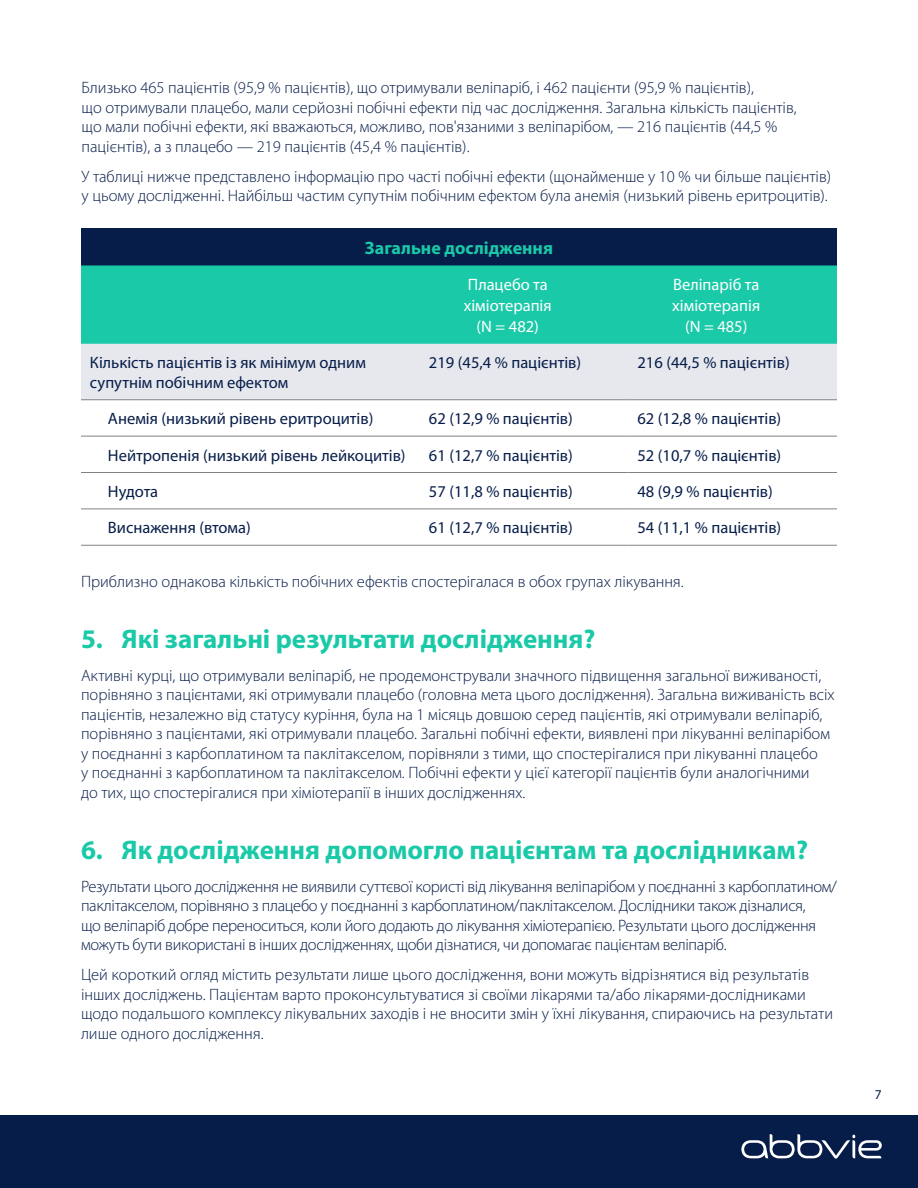
<style>
.page{position:relative;width:918px;height:1188px;background:#fff}
.page>*{position:absolute;margin:0;border:0;box-sizing:border-box;transform-origin:0 0}
.t1{font:700 27px "Myriad Pro";color:#1ac9a8}
.t2{font:700 18px "Myriad Pro";color:#1ac9a8}
.t3{font:300 16.5px/19.5px "Myriad Pro";color:#071d49}
.t4{font:300 16.5px/19.5px "Myriad Pro";letter-spacing:-.02em;color:#071d49}
.t5{font:16.5px/19.5px "Myriad Pro";color:#071d49}
.t6{font:16.5px/21px "Myriad Pro";color:#fff;text-align:center}
.t7{font:13.5px "Myriad Pro";color:#071d49}
</style>
<div class="page">
<div style="left:0;top:1115px;width:918px;height:73px;background:#071d49"></div>
<div style="left:81px;top:228px;width:756px;height:38px;background:#071d49"></div>
<div style="left:81px;top:266px;width:756px;height:78px;background:#1ac9a8"></div>
<div style="left:81px;top:344px;width:756px;height:55px;background:#e6e8ed"></div>
<hr style="left:81px;top:399px;width:339px;height:1px;background:#808285">
<hr style="left:420px;top:399px;width:208px;height:1px;background:#808285">
<hr style="left:628px;top:399px;width:209px;height:1px;background:#808285">
<hr style="left:81px;top:436px;width:339px;height:1px;background:#808285">
<hr style="left:420px;top:436px;width:208px;height:1px;background:#808285">
<hr style="left:628px;top:436px;width:209px;height:1px;background:#808285">
<hr style="left:81px;top:472px;width:339px;height:1px;background:#808285">
<hr style="left:420px;top:472px;width:208px;height:1px;background:#808285">
<hr style="left:628px;top:472px;width:209px;height:1px;background:#808285">
<hr style="left:81px;top:508px;width:339px;height:1px;background:#808285">
<hr style="left:420px;top:508px;width:208px;height:1px;background:#808285">
<hr style="left:628px;top:508px;width:209px;height:1px;background:#808285">
<hr style="left:81px;top:545px;width:339px;height:1px;background:#808285">
<hr style="left:420px;top:545px;width:208px;height:1px;background:#808285">
<hr style="left:628px;top:545px;width:209px;height:1px;background:#808285">
<svg style="left:741px;top:1134px;width:141px;height:25px"></svg>
<p class="t3" style="left:81px;top:78px;width:717px">Близько 465 пацієнтів (95,9 % пацієнтів), що отримували веліпаріб, і 462 пацієнти (95,9 % пацієнтів),<br>що отримували плацебо, мали серйозні побічні ефекти під час дослідження. Загальна кількість пацієнтів, що мали побічні ефекти, які вважаються, можливо, пов'язаними з веліпарібом, — 216 пацієнтів (44,5 % пацієнтів), а з плацебо — 219 пацієнтів (45,4 % пацієнтів).</p>
<p class="t3" style="left:81px;top:167px;width:751px">У таблиці нижче представлено інформацію про часті побічні ефекти (щонайменше у 10 % чи більше пацієнтів) у цьому дослідженні. Найбільш частим супутнім побічним ефектом була анемія (низький рівень еритроцитів).</p>
<p class="t2" style="left:365px;top:236px;width:190px">Загальне дослідження</p>
<p class="t6" style="left:464px;top:274px;width:89px">Плацебо та хіміотерапія (N = 482)</p>
<p class="t6" style="left:672px;top:274px;width:89px">Веліпаріб та хіміотерапія (N = 485)</p>
<p class="t5" style="left:90px;top:353px;width:277px">Кількість пацієнтів із як мінімум одним супутнім побічним ефектом</p>
<p class="t5" style="left:429px;top:353px;width:154px">219 (45,4 % пацієнтів)</p>
<p class="t5" style="left:637px;top:353px;width:154px">216 (44,5 % пацієнтів)</p>
<p class="t5" style="left:108px;top:409px;width:267px">Анемія (низький рівень еритроцитів)</p>
<p class="t5" style="left:429px;top:409px;width:145px">62 (12,9 % пацієнтів)</p>
<p class="t5" style="left:637px;top:409px;width:145px">62 (12,8 % пацієнтів)</p>
<p class="t5" style="left:108px;top:445px;width:299px">Нейтропенія (низький рівень лейкоцитів)</p>
<p class="t5" style="left:429px;top:445px;width:145px">61 (12,7 % пацієнтів)</p>
<p class="t5" style="left:637px;top:445px;width:145px">52 (10,7 % пацієнтів)</p>
<p class="t5" style="left:108px;top:481px;width:52px">Нудота</p>
<p class="t5" style="left:429px;top:481px;width:145px">57 (11,8 % пацієнтів)</p>
<p class="t5" style="left:637px;top:481px;width:137px">48 (9,9 % пацієнтів)</p>
<p class="t5" style="left:108px;top:518px;width:144px">Виснаження (втома)</p>
<p class="t5" style="left:429px;top:518px;width:145px">61 (12,7 % пацієнтів)</p>
<p class="t5" style="left:637px;top:518px;width:145px">54 (11,1 % пацієнтів)</p>
<p class="t3" style="left:81px;top:571px;width:604px">Приблизно однакова кількість побічних ефектів спостерігалася в обох групах лікування.</p>
<h1 class="t1" style="left:81px;top:621px;width:516px">5. Які загальні результати дослідження?</h1>
<p class="t3" style="left:81px;top:665px;width:755px">Активні курці, що отримували веліпаріб, не продемонстрували значного підвищення загальної виживаності, порівняно з пацієнтами, які отримували плацебо (головна мета цього дослідження). Загальна виживаність всіх пацієнтів, незалежно від статусу куріння, була на 1 місяць довшою серед пацієнтів, які отримували веліпаріб, порівняно з пацієнтами, які отримували плацебо. Загальні побічні ефекти, виявлені при лікуванні веліпарібом у поєднанні з карбоплатином та паклітакселом, порівняли з тими, що спостерігалися при лікуванні плацебо<br>у поєднанні з карбоплатином та паклітакселом. Побічні ефекти у цієї категорії пацієнтів були аналогічними<br>до тих, що спостерігалися при хіміотерапії в інших дослідженнях.</p>
<h1 class="t1" style="left:81px;top:832px;width:729px">6. Як дослідження допомогло пацієнтам та дослідникам?</h1>
<p class="t4" style="left:81px;top:876px;width:758px">Результати цього дослідження не виявили суттєвої користі від лікування веліпарібом у поєднанні з карбоплатином/ паклітакселом, порівняно з плацебо у поєднанні з карбоплатином/паклітакселом. Дослідники також дізналися,<br>що веліпаріб добре переноситься, коли його додають до лікування хіміотерапією. Результати цього дослідження можуть бути використані в інших дослідженнях, щоби дізнатися, чи допомагає пацієнтам веліпаріб.</p>
<p class="t3" style="left:81px;top:965px;width:754px">Цей короткий огляд містить результати лише цього дослідження, вони можуть відрізнятися від результатів інших досліджень. Пацієнтам варто проконсультуватися зі своїми лікарями та/або лікарями-дослідниками щодо подальшого комплексу лікувальних заходів і не вносити змін у їхні лікування, спираючись на результати лише одного дослідження.</p>
<p class="t7" style="left:875px;top:1086px;width:8px">7</p>
</div>
